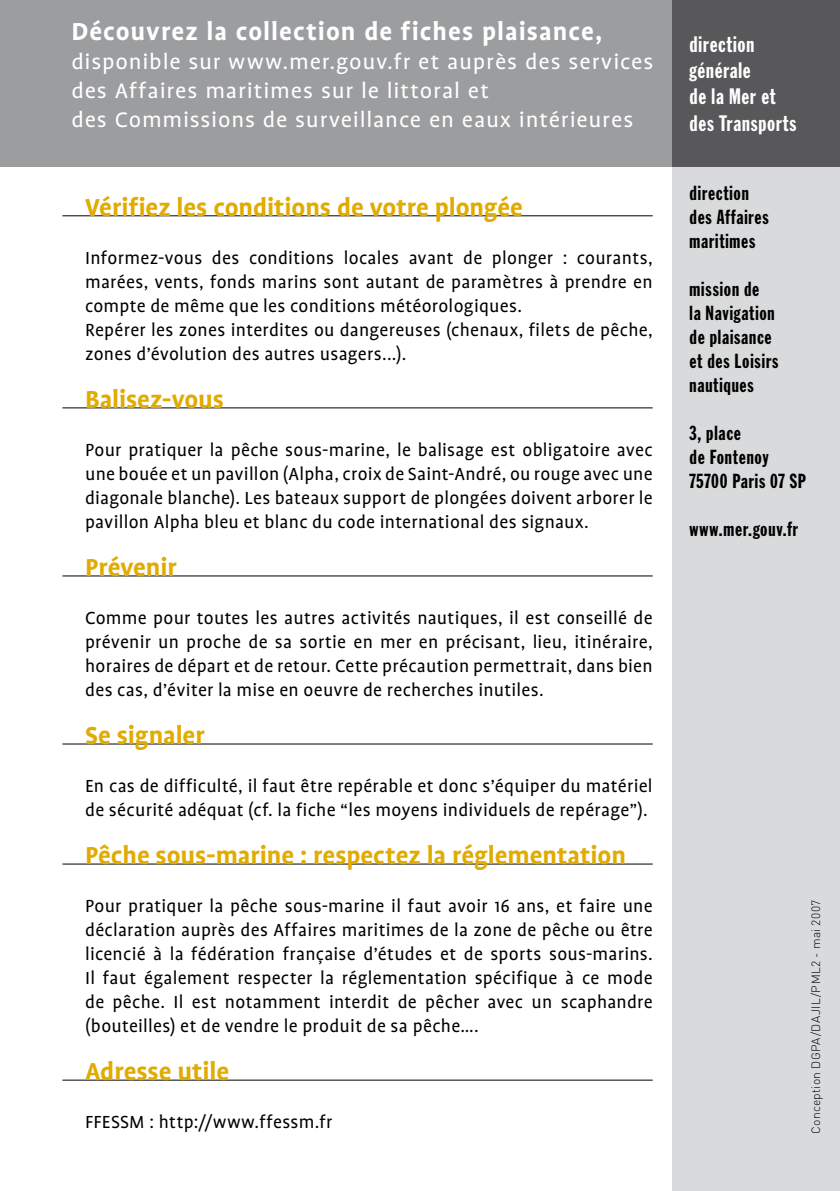
<style>
.page{position:relative;width:840px;height:1191px;background:#fff}
.page>*{position:absolute;margin:0;border:0;box-sizing:border-box;transform-origin:0 0}
.t1{font:700 28px "Profile";letter-spacing:-.005em;color:#e1ab00}
.t2{font:700 28px "Profile";letter-spacing:.035em;color:#fff}
.t3{font:24px/28.8px "Profile";letter-spacing:.03em;color:#fff;scale:1.05 1}
.t4{font:22px/26px "Franklin Gothic Extra Cond";letter-spacing:.035em;color:#fff}
.t5{font:20px/24px "Profile";letter-spacing:.015em;color:#000;text-align:justify}
.t6{font:20px/24px "Franklin Gothic Extra Cond";letter-spacing:.04em;color:#000}
.t7{font:300 12px "DIN";letter-spacing:.03em;color:#000}
</style>
<div class="page">
<div style="left:672px;top:110px;width:167px;height:1081px;background:#d9dadb"></div>
<div style="left:0;top:0;width:839px;height:167px;background:#9c9d9f"></div>
<div style="left:672px;top:0;width:167px;height:167px;background:#58585a"></div>
<hr style="left:62px;top:215px;width:590px;height:1px;background:#000">
<hr style="left:62px;top:407px;width:590px;height:1px;background:#000">
<hr style="left:62px;top:575px;width:590px;height:1px;background:#000">
<hr style="left:62px;top:743px;width:590px;height:1px;background:#000">
<hr style="left:62px;top:863px;width:590px;height:1px;background:#000">
<hr style="left:62px;top:1079px;width:590px;height:1px;background:#000">
<h1 class="t2" style="left:71px;top:17px;width:532px">Découvrez la collection de fiches plaisance,</h1>
<p class="t3" style="left:71px;top:48px;width:555px">disponible sur www.mer.gouv.fr et auprès des services des Affaires maritimes sur le littoral et<br>des Commissions de surveillance en eaux intérieures</p>
<h1 class="t1" style="left:85px;top:192px;width:439px">Vérifiez les conditions de votre plongée</h1>
<p class="t5" style="left:85px;top:246px;width:568px;text-align:left">Informez-vous des conditions locales avant de plonger : courants, marées, vents, fonds marins sont autant de paramètres à prendre en compte de même que les conditions météorologiques.<br>Repérer les zones interdites ou dangereuses (chenaux, filets de pêche, zones d’évolution des autres usagers...).</p>
<h1 class="t1" style="left:85px;top:384px;width:140px">Balisez-vous</h1>
<p class="t5" style="left:85px;top:438px;width:568px">Pour pratiquer la pêche sous-marine, le balisage est obligatoire avec une bouée et un pavillon (Alpha, croix de Saint-André, ou rouge avec une diagonale blanche). Les bateaux support de plongées doivent arborer le pavillon Alpha bleu et blanc du code international des signaux.</p>
<h1 class="t1" style="left:85px;top:552px;width:93px">Prévenir</h1>
<p class="t5" style="left:85px;top:606px;width:569px">Comme pour toutes les autres activités nautiques, il est conseillé de prévenir un proche de sa sortie en mer en précisant, lieu, itinéraire, horaires de départ et de retour. Cette précaution permettrait, dans bien des cas, d’éviter la mise en oeuvre de recherches inutiles.</p>
<h1 class="t1" style="left:85px;top:720px;width:121px">Se signaler</h1>
<p class="t5" style="left:85px;top:774px;width:568px">En cas de difficulté, il faut être repérable et donc s’équiper du matériel de sécurité adéquat (cf. la fiche “les moyens individuels de repérage”).</p>
<h1 class="t1" style="left:85px;top:840px;width:542px">Pêche sous-marine : respectez la réglementation</h1>
<p class="t5" style="left:85px;top:894px;width:568px">Pour pratiquer la pêche sous-marine il faut avoir 16 ans, et faire une déclaration auprès des Affaires maritimes de la zone de pêche ou être licencié à la fédération française d’études et de sports sous-marins.<br>Il faut également respecter la réglementation spécifique à ce mode de pêche. Il est notamment interdit de pêcher avec un scaphandre (bouteilles) et de vendre le produit de sa pêche….</p>
<h1 class="t1" style="left:85px;top:1056px;width:145px">Adresse utile</h1>
<p class="t5" style="left:85px;top:1110px;width:249px">FFESSM : http://www.ffessm.fr</p>
<p class="t4" style="left:689px;top:32px;width:108px">direction générale<br>de la Mer et des Transports</p>
<p class="t6" style="left:689px;top:181px;width:81px">direction des Affaires maritimes</p>
<p class="t6" style="left:689px;top:277px;width:90px">mission de<br>la Navigation de plaisance et des Loisirs nautiques</p>
<p class="t6" style="left:689px;top:421px;width:117px">3, place<br>de Fontenoy<br>75700 Paris 07 SP</p>
<p class="t6" style="left:689px;top:517px;width:110px">www.mer.gouv.fr</p>
<p class="t7" style="left:808px;top:1134px;width:236px;rotate:-90deg">Conception DGPA/DAJIL/PML2 - mai 2007</p>
</div>
